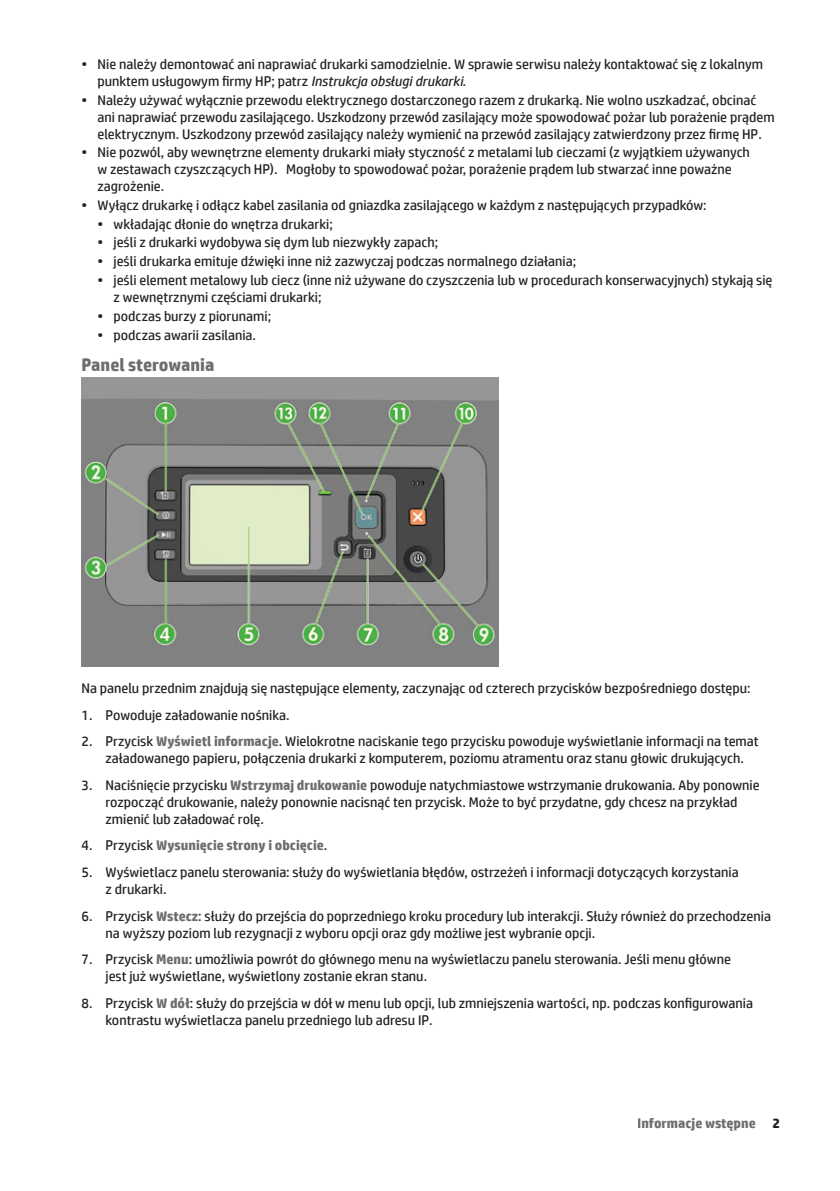
<style>
.page{position:relative;width:840px;height:1191px;background:#fff}
.page>*{position:absolute;margin:0;border:0;box-sizing:border-box;transform-origin:0 0}
.t1{font:700 18px "HP Simplified";color:#6c6d70}
.t2{font:14px/16.8px "HP Simplified";color:#231f20}
.t3{font:700 14px "HP Simplified";color:#6c6d70}
.t4{font:700 14px "HP Simplified";color:#6d6e71}
.t5{font:700 14px "HP Simplified";color:#231f20}
.s1{font-style:italic}
.s2{font-weight:700;color:#6c6d70}
.s3{font-weight:400;color:#231f20}
</style>
<div class="page">
<img style="left:81px;top:378px;width:417px;height:288px">
<p class="t2" style="left:97px;top:56px;width:666px;text-indent:-16px">• Nie należy demontować ani naprawiać drukarki samodzielnie. W sprawie serwisu należy kontaktować się z lokalnym punktem usługowym firmy HP; patrz <span class="s1">Instrukcja obsługi drukarki.</span></p>
<p class="t2" style="left:97px;top:92px;width:678px;text-indent:-16px">• Należy używać wyłącznie przewodu elektrycznego dostarczonego razem z drukarką. Nie wolno uszkadzać, obcinać ani naprawiać przewodu zasilającego. Uszkodzony przewód zasilający może spowodować pożar lub porażenie prądem elektrycznym. Uszkodzony przewód zasilający należy wymienić na przewód zasilający zatwierdzony przez firmę HP.</p>
<p class="t2" style="left:97px;top:144px;width:653px;text-indent:-16px">• Nie pozwól, aby wewnętrzne elementy drukarki miały styczność z metalami lub cieczami (z wyjątkiem używanych w zestawach czyszczących HP). Mogłoby to spowodować pożar, porażenie prądem lub stwarzać inne poważne zagrożenie.</p>
<p class="t2" style="left:81px;top:196px;width:626px">• Wyłącz drukarkę i odłącz kabel zasilania od gniazdka zasilającego w każdym z następujących przypadków:</p>
<p class="t2" style="left:97px;top:215px;width:237px">• wkładając dłonie do wnętrza drukarki;</p>
<p class="t2" style="left:97px;top:234px;width:342px">• jeśli z drukarki wydobywa się dym lub niezwykły zapach;</p>
<p class="t2" style="left:97px;top:253px;width:480px">• jeśli drukarka emituje dźwięki inne niż zazwyczaj podczas normalnego działania;</p>
<p class="t2" style="left:113px;top:272px;width:660px;text-indent:-16px">• jeśli element metalowy lub ciecz (inne niż używane do czyszczenia lub w procedurach konserwacyjnych) stykają się z wewnętrznymi częściami drukarki;</p>
<p class="t2" style="left:97px;top:307px;width:175px">• podczas burzy z piorunami;</p>
<p class="t2" style="left:97px;top:326px;width:160px">• podczas awarii zasilania.</p>
<p class="t1" style="left:81px;top:353px;width:134px">Panel sterowania</p>
<p class="t2" style="left:81px;top:679px;width:670px">Na panelu przednim znajdują się następujące elementy, zaczynając od czterech przycisków bezpośredniego dostępu:</p>
<p class="t2" style="left:81px;top:706px;width:209px">1. Powoduje załadowanie nośnika.</p>
<p class="t2" style="left:105px;top:733px;width:654px;text-indent:-24px">2. Przycisk <span class="s2">Wyświetl informacje</span>. Wielokrotne naciskanie tego przycisku powoduje wyświetlanie informacji na temat załadowanego papieru, połączenia drukarki z komputerem, poziomu atramentu oraz stanu głowic drukujących.</p>
<p class="t2" style="left:105px;top:776px;width:655px;text-indent:-24px">3. Naciśnięcie przycisku <span class="s2">Wstrzymaj drukowanie</span> powoduje natychmiastowe wstrzymanie drukowania. Aby ponownie rozpocząć drukowanie, należy ponownie nacisnąć ten przycisk. Może to być przydatne, gdy chcesz na przykład zmienić lub załadować rolę.</p>
<p class="t3" style="left:81px;top:836px;width:247px"><span class="s3">4. Przycisk</span> Wysunięcie strony i obcięcie<span class="s3">.</span></p>
<p class="t2" style="left:105px;top:863px;width:634px;text-indent:-24px">5. Wyświetlacz panelu sterowania: służy do wyświetlania błędów, ostrzeżeń i informacji dotyczących korzystania z drukarki.</p>
<p class="t2" style="left:105px;top:907px;width:666px;text-indent:-24px">6. Przycisk <span class="s2">Wstecz</span>: służy do przejścia do poprzedniego kroku procedury lub interakcji. Służy również do przechodzenia na wyższy poziom lub rezygnacji z wyboru opcji oraz gdy możliwe jest wybranie opcji.</p>
<p class="t2" style="left:105px;top:951px;width:626px;text-indent:-24px">7. Przycisk <span class="s2">Menu</span>: umożliwia powrót do głównego menu na wyświetlaczu panelu sterowania. Jeśli menu główne jest już wyświetlane, wyświetlony zostanie ekran stanu.</p>
<p class="t2" style="left:105px;top:994px;width:648px;text-indent:-24px">8. Przycisk <span class="s2">W dół</span>: służy do przejścia w dół w menu lub opcji, lub zmniejszenia wartości, np. podczas konfigurowania kontrastu wyświetlacza panelu przedniego lub adresu IP.</p>
<p class="t4" style="left:637px;top:1114px;width:120px">Informacje wstępne</p>
<p class="t5" style="left:772px;top:1114px;width:9px">2</p>
</div>
